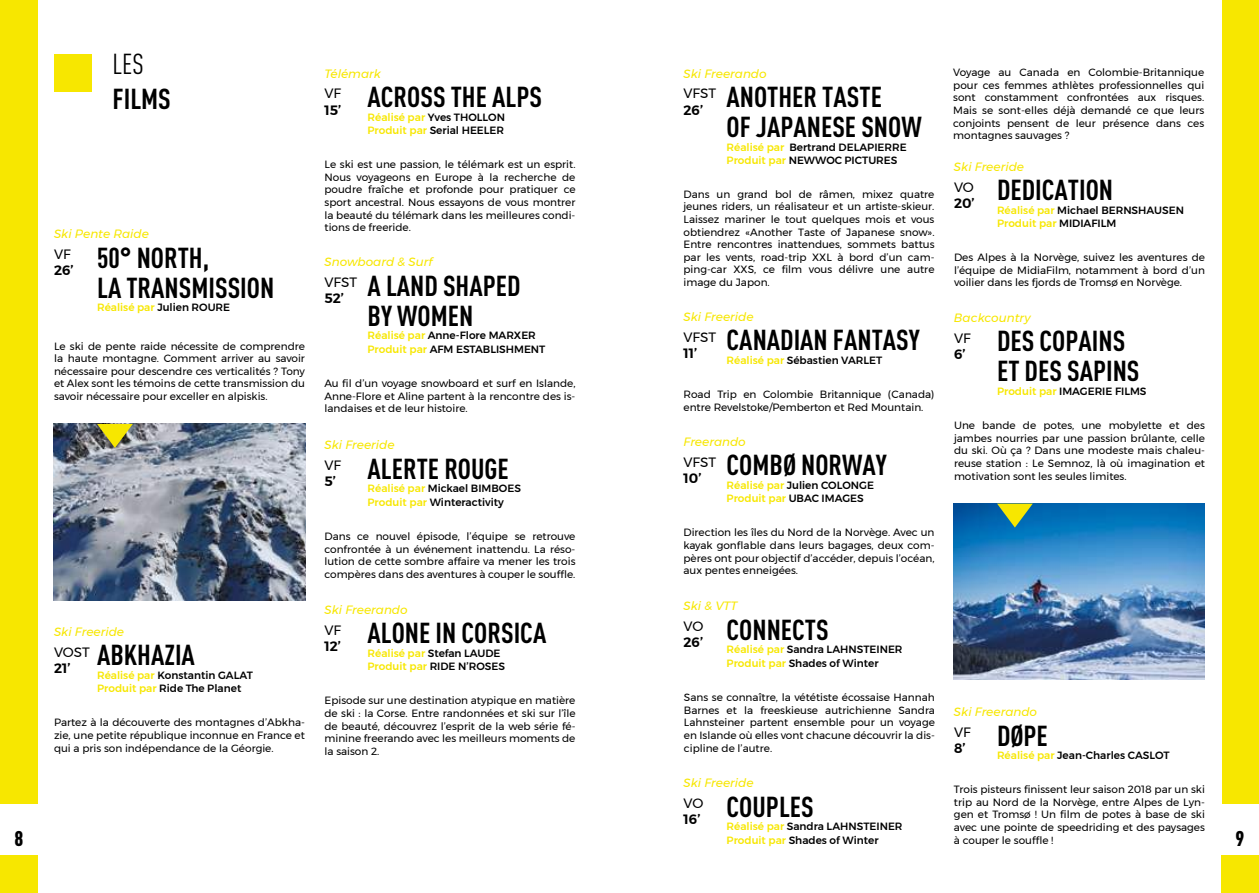
<style>
.page{position:relative;width:1259px;height:893px;background:#fff}
.page>*{position:absolute;margin:0;border:0;box-sizing:border-box;transform-origin:0 0}
.t1{font:700 28.5px/30px "DIN Cond";color:#000}
.t2{font:28.5px "DIN Cond";color:#000}
.t3{font:900 21px "DIN Cond";color:#000}
.t4{font:600 13.5px "Montserrat";color:#000}
.t5{font:13.5px "Montserrat";color:#000}
.t6{font:italic 12px "Montserrat";color:#f7e700}
.t7{font:10.5px/12.6px "Montserrat";color:#000;text-align:justify}
.t8{font:500 10.5px/13.5px "Montserrat";color:#000}
.s1{color:#f7e700}
</style>
<div class="page">
<div style="left:0;top:0;width:37px;height:804px;background:#f7e700"></div>
<div style="left:1222px;top:0;width:37px;height:804px;background:#f7e700"></div>
<img style="left:953px;top:504px;width:252px;height:176px">
<img style="left:53px;top:424px;width:252px;height:176px">
<svg style="left:997px;top:504px;width:35px;height:24px"></svg>
<svg style="left:97px;top:424px;width:36px;height:24px"></svg>
<div style="left:54px;top:54px;width:38px;height:38px;background:#f7e700"></div>
<div style="left:0;top:855px;width:38px;height:38px;background:#f7e700"></div>
<div style="left:1221px;top:855px;width:38px;height:38px;background:#f7e700"></div>
<h1 class="t2" style="left:113px;top:48px;width:33px">LES</h1>
<h1 class="t1" style="left:113px;top:83px;width:60px">FILMS</h1>
<p class="t6" style="left:54px;top:225px;width:96px">Ski Pente Raide</p>
<p class="t5" style="left:54px;top:244px;width:18px">VF</p>
<p class="t4" style="left:54px;top:260px;width:21px">26’</p>
<h1 class="t1" style="left:97px;top:242px;width:179px">50° NORTH,<br>LA TRANSMISSION</h1>
<p class="t8" style="left:97px;top:301px;width:135px"><span class="s1">Réalisé par</span> Julien ROURE</p>
<p class="t7" style="left:54px;top:339px;width:252px">Le ski de pente raide nécessite de comprendre la haute montagne. Comment arriver au savoir nécessaire pour descendre ces verticalités ? Tony et Alex sont les témoins de cette transmission du savoir nécessaire pour exceller en alpiskis.</p>
<p class="t6" style="left:54px;top:622px;width:72px">Ski Freeride</p>
<h1 class="t1" style="left:97px;top:639px;width:99px">ABKHAZIA</h1>
<p class="t8" style="left:97px;top:668px;width:157px"><span class="s1">Réalisé par</span> Konstantin GALAT<br><span class="s1">Produit par</span> Ride The Planet</p>
<p class="t5" style="left:54px;top:642px;width:37px">VOST</p>
<p class="t4" style="left:54px;top:657px;width:18px">21’</p>
<p class="t7" style="left:54px;top:716px;width:252px">Partez à la découverte des montagnes d’Abkha&shy;zie, une petite république inconnue en France et qui a pris son indépendance de la Géorgie.</p>
<p class="t6" style="left:324px;top:64px;width:58px">Télémark</p>
<p class="t5" style="left:324px;top:83px;width:18px">VF</p>
<p class="t4" style="left:324px;top:99px;width:18px">15’</p>
<h1 class="t1" style="left:367px;top:81px;width:176px">ACROSS THE ALPS</h1>
<p class="t8" style="left:367px;top:110px;width:139px"><span class="s1">Réalisé par</span> Yves THOLLON<br><span class="s1">Produit par</span> Serial HEELER</p>
<p class="t7" style="left:324px;top:158px;width:252px">Le ski est une passion, le télémark est un esprit.<br>Nous voyageons en Europe à la recherche de poudre fraîche et profonde pour pratiquer ce sport ancestral. Nous essayons de vous montrer la beauté du télémark dans les meilleures condi&shy;tions de freeride.</p>
<p class="t6" style="left:324px;top:253px;width:109px">Snowboard &amp; Surf</p>
<p class="t5" style="left:324px;top:272px;width:34px">VFST</p>
<p class="t4" style="left:324px;top:288px;width:21px">52’</p>
<h1 class="t1" style="left:367px;top:270px;width:154px">A LAND SHAPED<br>BY WOMEN</h1>
<p class="t8" style="left:367px;top:329px;width:179px"><span class="s1">Réalisé par</span> Anne-Flore MARXER<br><span class="s1">Produit par</span> AFM ESTABLISHMENT</p>
<p class="t7" style="left:324px;top:377px;width:252px">Au fil d’un voyage snowboard et surf en Islande, Anne-Flore et Aline partent à la rencontre des is&shy;landaises et de leur histoire.</p>
<p class="t6" style="left:683px;top:64px;width:85px">Ski Freerando</p>
<p class="t5" style="left:683px;top:83px;width:34px">VFST</p>
<p class="t4" style="left:683px;top:99px;width:21px">26’</p>
<h1 class="t1" style="left:726px;top:81px;width:197px">ANOTHER TASTE<br>OF JAPANESE SNOW</h1>
<p class="t8" style="left:726px;top:140px;width:182px"><span class="s1">Réalisé par</span> Bertrand DELAPIERRE<br><span class="s1">Produit par</span> NEWWOC PICTURES</p>
<p class="t7" style="left:683px;top:188px;width:252px">Dans un grand bol de râmen, mixez quatre jeunes riders, un réalisateur et un artiste-skieur.<br>Laissez mariner le tout quelques mois et vous obtiendrez «Another Taste of Japanese snow».<br>Entre rencontres inattendues, sommets battus par les vents, road-trip XXL à bord d’un cam&shy;ping-car XXS, ce film vous délivre une autre image du Japon.</p>
<p class="t6" style="left:683px;top:308px;width:72px">Ski Freeride</p>
<p class="t5" style="left:683px;top:327px;width:34px">VFST</p>
<p class="t4" style="left:683px;top:342px;width:15px">11’</p>
<h1 class="t1" style="left:726px;top:324px;width:195px">CANADIAN FANTASY</h1>
<p class="t8" style="left:726px;top:353px;width:157px"><span class="s1">Réalisé par</span> Sébastien VARLET</p>
<p class="t7" style="left:683px;top:388px;width:252px">Road Trip en Colombie Britannique (Canada) entre Revelstoke/Pemberton et Red Mountain.</p>
<p class="t6" style="left:324px;top:436px;width:72px">Ski Freeride</p>
<p class="t6" style="left:683px;top:433px;width:64px">Freerando</p>
<p class="t5" style="left:324px;top:455px;width:18px">VF</p>
<p class="t4" style="left:324px;top:471px;width:13px">5’</p>
<h1 class="t1" style="left:367px;top:453px;width:143px">ALERTE ROUGE</h1>
<p class="t8" style="left:367px;top:482px;width:155px"><span class="s1">Réalisé par</span> Mickael BIMBOES<br><span class="s1">Produit par</span> Winteractivity</p>
<p class="t7" style="left:324px;top:530px;width:252px">Dans ce nouvel épisode, l’équipe se retrouve confrontée à un événement inattendu. La réso&shy;lution de cette sombre affaire va mener les trois compères dans des aventures à couper le souffle.</p>
<p class="t5" style="left:683px;top:452px;width:34px">VFST</p>
<p class="t4" style="left:683px;top:468px;width:19px">10’</p>
<h1 class="t1" style="left:726px;top:449px;width:162px">COMBØ NORWAY</h1>
<p class="t8" style="left:726px;top:478px;width:149px"><span class="s1">Réalisé par</span> Julien COLONGE<br><span class="s1">Produit par</span> UBAC IMAGES</p>
<p class="t7" style="left:683px;top:526px;width:252px">Direction les îles du Nord de la Norvège. Avec un kayak gonflable dans leurs bagages, deux com&shy;pères ont pour objectif d’accéder, depuis l’océan, aux pentes enneigées.</p>
<p class="t6" style="left:324px;top:600px;width:85px">Ski Freerando</p>
<p class="t6" style="left:683px;top:597px;width:55px">Ski &amp; VTT</p>
<p class="t5" style="left:324px;top:619px;width:18px">VF</p>
<p class="t4" style="left:324px;top:635px;width:18px">12’</p>
<h1 class="t1" style="left:367px;top:617px;width:180px">ALONE IN CORSICA</h1>
<p class="t8" style="left:367px;top:646px;width:139px"><span class="s1">Réalisé par</span> Stefan LAUDE<br><span class="s1">Produit par</span> RIDE N’ROSES</p>
<p class="t7" style="left:324px;top:694px;width:252px">Episode sur une destination atypique en matière de ski : la Corse. Entre randonnées et ski sur l’île de beauté, découvrez l’esprit de la web série fé&shy;minine freerando avec les meilleurs moments de la saison 2.</p>
<p class="t5" style="left:683px;top:616px;width:21px">VO</p>
<p class="t4" style="left:683px;top:632px;width:21px">26’</p>
<h1 class="t1" style="left:726px;top:614px;width:104px">CONNECTS</h1>
<p class="t8" style="left:726px;top:643px;width:177px"><span class="s1">Réalisé par</span> Sandra LAHNSTEINER<br><span class="s1">Produit par</span> Shades of Winter</p>
<p class="t7" style="left:684px;top:691px;width:252px">Sans se connaître, la vététiste écossaise Hannah Barnes et la freeskieuse autrichienne Sandra Lahnsteiner partent ensemble pour un voyage en Islande où elles vont chacune découvrir la dis&shy;cipline de l’autre.</p>
<p class="t7" style="left:953px;top:66px;width:252px">Voyage au Canada en Colombie-Britannique pour ces femmes athlètes professionnelles qui sont constamment confrontées aux risques.<br>Mais se sont-elles déjà demandé ce que leurs conjoints pensent de leur présence dans ces montagnes sauvages ?</p>
<p class="t6" style="left:954px;top:157px;width:72px">Ski Freeride</p>
<p class="t5" style="left:954px;top:176px;width:21px">VO</p>
<p class="t4" style="left:954px;top:192px;width:22px">20’</p>
<h1 class="t1" style="left:997px;top:174px;width:118px">DEDICATION</h1>
<p class="t8" style="left:997px;top:203px;width:188px"><span class="s1">Réalisé par</span> Michael BERNSHAUSEN<br><span class="s1">Produit par</span> MIDIAFILM</p>
<p class="t7" style="left:954px;top:251px;width:252px">Des Alpes à la Norvège, suivez les aventures de l’équipe de MidiaFilm, notamment à bord d’un voilier dans les fjords de Tromsø en Norvège.</p>
<p class="t6" style="left:954px;top:308px;width:78px">Backcountry</p>
<p class="t5" style="left:954px;top:328px;width:18px">VF</p>
<p class="t4" style="left:954px;top:343px;width:13px">6’</p>
<h1 class="t1" style="left:997px;top:325px;width:144px">DES COPAINS<br>ET DES SAPINS</h1>
<p class="t8" style="left:997px;top:384px;width:151px"><span class="s1">Produit par</span> IMAGERIE FILMS</p>
<p class="t7" style="left:954px;top:419px;width:252px">Une bande de potes, une mobylette et des jambes nourries par une passion brûlante, celle du ski. Où ça ? Dans une modeste mais chaleu&shy;reuse station : Le Semnoz, là où imagination et motivation sont les seules limites.</p>
<p class="t6" style="left:954px;top:703px;width:85px">Ski Freerando</p>
<p class="t5" style="left:954px;top:722px;width:18px">VF</p>
<p class="t4" style="left:954px;top:738px;width:13px">8’</p>
<h1 class="t1" style="left:997px;top:720px;width:52px">DØPE</h1>
<p class="t8" style="left:997px;top:748px;width:174px"><span class="s1">Réalisé par</span> Jean-Charles CASLOT</p>
<p class="t6" style="left:683px;top:774px;width:72px">Ski Freeride</p>
<p class="t7" style="left:954px;top:783px;width:252px">Trois pisteurs finissent leur saison 2018 par un ski trip au Nord de la Norvège, entre Alpes de Lyn&shy;gen et Tromsø ! Un film de potes à base de ski avec une pointe de speedriding et des paysages à couper le souffle !</p>
<h1 class="t1" style="left:726px;top:791px;width:89px">COUPLES</h1>
<p class="t8" style="left:726px;top:820px;width:177px"><span class="s1">Réalisé par</span> Sandra LAHNSTEINER<br><span class="s1">Produit par</span> Shades of Winter</p>
<p class="t5" style="left:683px;top:793px;width:21px">VO</p>
<p class="t4" style="left:683px;top:809px;width:18px">16’</p>
<h2 class="t3" style="left:14px;top:825px;width:10px">8</h2>
<h2 class="t3" style="left:1235px;top:825px;width:10px">9</h2>
</div>
